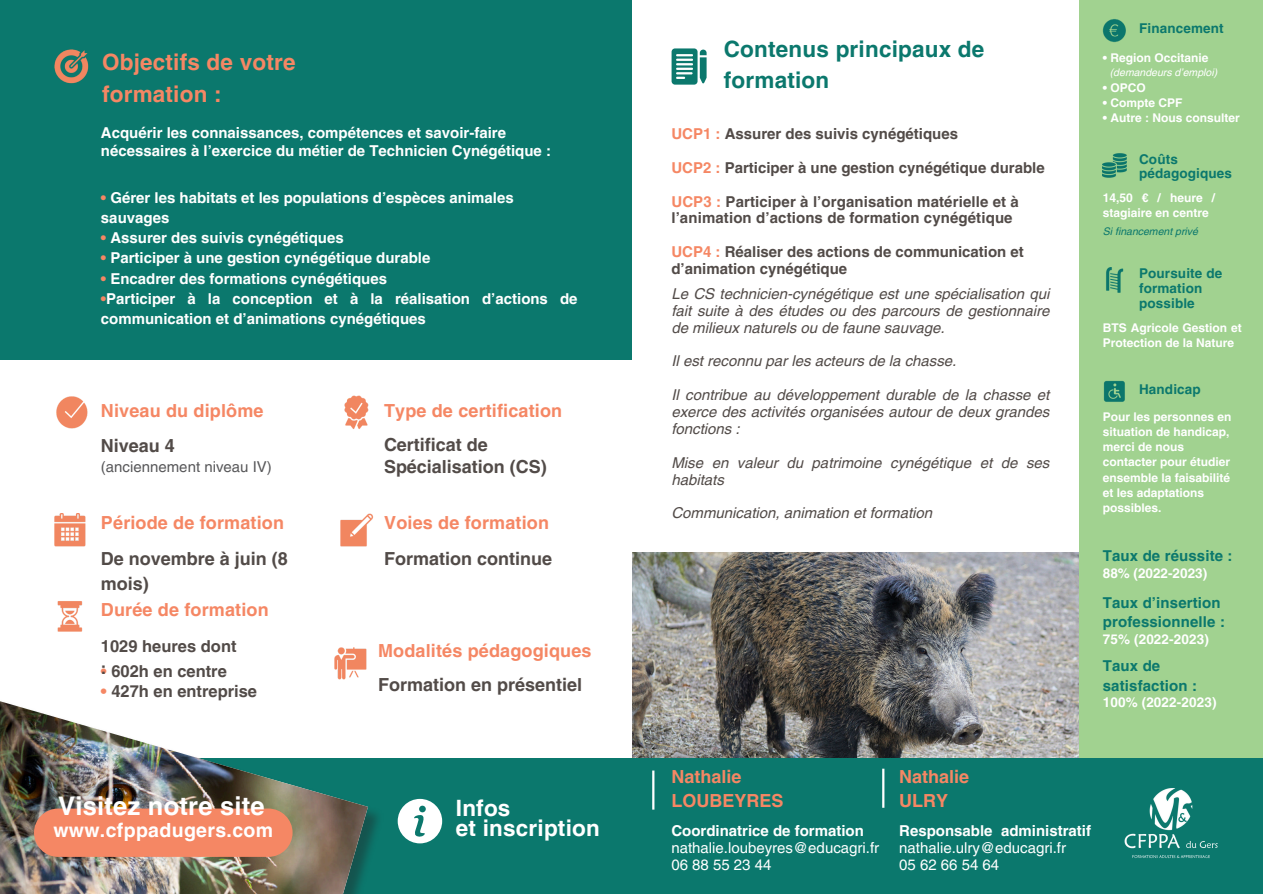
<style>
.page{position:relative;width:1263px;height:894px;background:#fff}
.page>*{position:absolute;margin:0;border:0;box-sizing:border-box;transform-origin:0 0}
.t1{font:700 25.5px "Helvetica LT Pro";letter-spacing:.01em;color:#fff}
.t2{font:700 22.5px/31.5px "Helvetica LT Pro";letter-spacing:.01em;color:#0b786d}
.t3{font:700 22.5px/31.5px "Helvetica LT Pro";letter-spacing:.01em;color:#f58764}
.t4{font:700 22.5px/20.2px "Helvetica LT Pro";letter-spacing:.01em;color:#fff}
.t5{font:700 19.5px "Helvetica LT Pro";letter-spacing:.02em;color:#fff}
.t6{font:700 18px/24.8px "Helvetica LT Pro";letter-spacing:.01em;color:#f58764}
.t7{font:700 18px/24.8px "Helvetica LT Pro";color:#524b48}
.t8{font:700 16.5px/22.5px "Helvetica LT Pro";color:#524b48}
.t9{font:700 15px/20.2px "Helvetica LT Pro";color:#fff}
.t10{font:italic 15px/16.8px "Helvetica LT Pro";color:#524b48;text-align:justify}
.t11{font:700 15px/16.8px "Helvetica LT Pro";color:#524b48}
.t12{font:15px/16.8px "Helvetica LT Pro";color:#fff}
.t13{font:700 15px/19.2px "Helvetica LT Pro";letter-spacing:.01em;color:#0b786d}
.t14{font:15px "Helvetica LT Pro";color:#58585a}
.t15{font:700 13.5px/14.7px "Helvetica LT Pro";letter-spacing:.01em;color:#0b786d}
.t16{font:700 13.5px "Helvetica LT Pro";letter-spacing:.01em;color:#fff}
.t17{font:700 12px/15px "Helvetica LT Pro";color:#fff}
.t18{font:italic 10.5px "Helvetica LT Pro";color:#fff}
.t19{font:italic 10.5px "Helvetica LT Pro";color:#0b786d}
.s1{color:#f58764}
.s2{font-weight:700}
</style>
<div class="page">
<img style="left:632px;top:552px;width:447px;height:206px">
<div style="left:0;top:0;width:631px;height:359px;background:#0b786d"></div>
<div style="left:1080px;top:0;width:183px;height:789px;background:#a1d290"></div>
<div style="left:148px;top:758px;width:1115px;height:135px;background:#0b786d"></div>
<img style="left:54px;top:49px;width:35px;height:35px">
<img style="left:56px;top:396px;width:32px;height:33px">
<img style="left:54px;top:513px;width:32px;height:34px">
<img style="left:340px;top:513px;width:33px;height:34px">
<img style="left:344px;top:395px;width:25px;height:34px">
<img style="left:57px;top:601px;width:26px;height:31px">
<img style="left:334px;top:647px;width:33px;height:33px">
<img style="left:0;top:701px;width:368px;height:192px">
<div style="left:34px;top:808px;width:258px;height:48px;background:#f58764;border-radius:24px"></div>
<svg style="left:398px;top:798px;width:44px;height:45px"></svg>
<hr style="left:652px;top:770px;width:2px;height:39px;background:#fff">
<hr style="left:882px;top:768px;width:2px;height:39px;background:#fff">
<svg style="left:672px;top:48px;width:34px;height:36px"></svg>
<img style="left:1124px;top:788px;width:94px;height:70px">
<img style="left:1103px;top:380px;width:22px;height:22px">
<img style="left:1103px;top:19px;width:23px;height:23px">
<img style="left:1103px;top:154px;width:23px;height:23px">
<img style="left:1106px;top:267px;width:18px;height:25px">
<h3 class="t3" style="left:102px;top:49px;width:195px">Objectifs de votre formation :</h3>
<p class="t9" style="left:101px;top:125px;width:452px;line-height:18px">Acquérir les connaissances, compétences et savoir-faire nécessaires à l’exercice du métier de Technicien Cynégétique :</p>
<h3 class="t9" style="left:101px;top:188px;width:414px"><span class="s1">•</span> Gérer les habitats et les populations d’espèces animales sauvages</h3>
<h3 class="t9" style="left:101px;top:229px;width:244px"><span class="s1">•</span> Assurer des suivis cynégétiques</h3>
<h3 class="t9" style="left:101px;top:249px;width:331px"><span class="s1">•</span> Participer à une gestion cynégétique durable</h3>
<h3 class="t9" style="left:101px;top:269px;width:288px"><span class="s1">•</span> Encadrer des formations cynégétiques</h3>
<h3 class="t9" style="left:101px;top:290px;width:478px"><span class="s1">•</span>Participer à la conception et à la réalisation d’actions de communication et d’animations cynégétiques</h3>
<p class="t6" style="left:101px;top:400px;width:164px">Niveau du diplôme</p>
<h3 class="t7" style="left:101px;top:435px;width:75px">Niveau 4</h3>
<h6 class="t6" style="left:384px;top:400px;width:180px">Type de certification</h6>
<h3 class="t7" style="left:384px;top:434px;width:105px">Certificat de</h3>
<p class="t14" style="left:101px;top:461px;width:172px">(anciennement niveau IV)</p>
<h3 class="t7" style="left:384px;top:455px;width:164px">Spécialisation (CS)</h3>
<h3 class="t6" style="left:101px;top:512px;width:185px">Période de formation</h3>
<p class="t6" style="left:384px;top:512px;width:166px">Voies de formation</p>
<h3 class="t7" style="left:101px;top:548px;width:188px">De novembre à juin (8 mois)</h3>
<p class="t7" style="left:384px;top:548px;width:169px">Formation continue</p>
<h1 class="t6" style="left:101px;top:598px;width:169px">Durée de formation</h1>
<h4 class="t8" style="left:101px;top:636px;width:137px">1029 heures dont :</h4>
<p class="t8" style="left:101px;top:661px;width:127px"><span class="s1">•</span> 602h en centre</p>
<p class="t8" style="left:101px;top:681px;width:158px"><span class="s1">•</span> 427h en entreprise</p>
<p class="t6" style="left:378px;top:639px;width:215px">Modalités pédagogiques</p>
<h4 class="t7" style="left:378px;top:673px;width:206px">Formation en présentiel</h4>
<p class="t1" style="left:58px;top:796px;width:208px">Visitez notre site</p>
<p class="t4" style="left:456px;top:799px;width:145px">Infos<br>et inscription</p>
<p class="t5" style="left:53px;top:823px;width:221px">www.cfppadugers.com</p>
<p class="t2" style="left:724px;top:35px;width:262px">Contenus principaux de formation</p>
<p class="t11" style="left:671px;top:127px;width:288px"><span class="s1">UCP1 :</span> Assurer des suivis cynégétiques</p>
<h4 class="t11" style="left:671px;top:160px;width:375px"><span class="s1">UCP2 :</span> Participer à une gestion cynégétique durable</h4>
<h4 class="t11" style="left:671px;top:194px;width:349px"><span class="s1">UCP3 :</span> Participer à l’organisation matérielle et à l’animation d’actions de formation cynégétique</h4>
<h4 class="t11" style="left:671px;top:245px;width:354px"><span class="s1">UCP4 :</span> Réaliser des actions de communication et d’animation cynégétique</h4>
<p class="t10" style="left:671px;top:286px;width:379px">Le CS technicien-cynégétique est une spécialisation qui fait suite à des études ou des parcours de gestionnaire de milieux naturels ou de faune sauvage.</p>
<h6 class="t10" style="left:671px;top:354px;width:287px">Il est reconnu par les acteurs de la chasse.</h6>
<p class="t10" style="left:671px;top:388px;width:379px">Il contribue au développement durable de la chasse et exerce des activités organisées autour de deux grandes fonctions :</p>
<p class="t10" style="left:671px;top:455px;width:379px">Mise en valeur du patrimoine cynégétique et de ses habitats</p>
<h6 class="t10" style="left:671px;top:506px;width:262px">Communication, animation et formation</h6>
<h5 class="t15" style="left:1139px;top:22px;width:86px">Financement</h5>
<h2 class="t17" style="left:1103px;top:51px;width:107px">• Region Occitanie</h2>
<p class="t17" style="left:1103px;top:81px;width:44px">• OPCO</p>
<h4 class="t17" style="left:1103px;top:96px;width:81px">• Compte CPF</h4>
<h4 class="t17" style="left:1103px;top:111px;width:138px">• Autre : Nous consulter</h4>
<h3 class="t18" style="left:1110px;top:68px;width:109px">(demandeurs d’emploi)</h3>
<h2 class="t15" style="left:1139px;top:153px;width:94px">Coûts pédagogiques</h2>
<h4 class="t17" style="left:1103px;top:192px;width:114px">14,50 € / heure / stagiaire en centre</h4>
<h3 class="t19" style="left:1103px;top:228px;width:97px">Si financement privé</h3>
<h5 class="t15" style="left:1139px;top:267px;width:85px">Poursuite de formation possible</h5>
<h5 class="t17" style="left:1103px;top:321px;width:140px">BTS Agricole Gestion et<br>Protection de la Nature</h5>
<h5 class="t15" style="left:1139px;top:382px;width:63px">Handicap</h5>
<h4 class="t17" style="left:1103px;top:411px;width:130px">Pour les personnes en situation de handicap, merci de nous contacter pour étudier ensemble la faisabilité et les adaptations possibles.</h4>
<h5 class="t13" style="left:1103px;top:547px;width:131px">Taux de réussite :</h5>
<h5 class="t16" style="left:1103px;top:568px;width:106px">88% (2022-2023)</h5>
<p class="t13" style="left:1103px;top:594px;width:124px">Taux d’insertion professionnelle :</p>
<p class="t16" style="left:1103px;top:633px;width:108px">75% (2022-2023)</p>
<p class="t13" style="left:1103px;top:657px;width:96px">Taux de satisfaction :</p>
<p class="t16" style="left:1103px;top:697px;width:115px">100% (2022-2023)</p>
<p class="t6" style="left:671px;top:765px;width:114px">Nathalie<br>LOUBEYRES</p>
<p class="t6" style="left:899px;top:765px;width:72px">Nathalie<br>ULRY</p>
<h6 class="t12" style="left:671px;top:823px;width:209px"><span class="s2">Coordinatrice de formation </span>nathalie.loubeyres@educagri.fr<br>06 88 55 23 44</h6>
<p class="t12" style="left:899px;top:823px;width:193px"><span class="s2">Responsable administratif </span>nathalie.ulry@educagri.fr<br>05 62 66 54 64</p>
</div>
